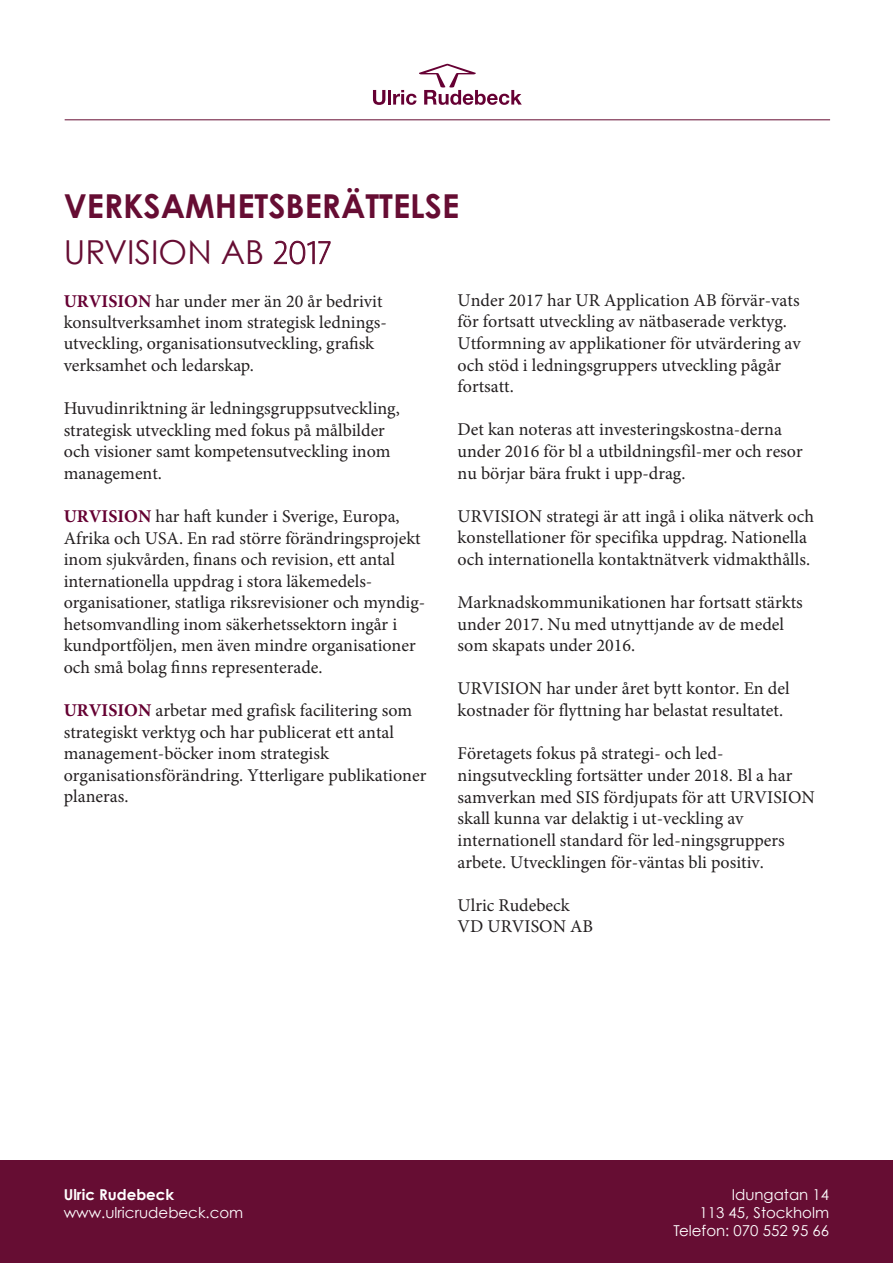
<style>
.page{position:relative;width:893px;height:1263px;background:#fff}
.page>*{position:absolute;margin:0;border:0;box-sizing:border-box;transform-origin:0 0}
.t1{font:700 33px "Century Gothic Std";color:#660d33}
.t2{font:33px "Century Gothic";color:#660d33}
.t3{font:18px/21.6px "Minion Pro";color:#231f20}
.t4{font:15px/18px "Century Gothic";color:#fff;text-align:right}
.t5{font:700 15px "Century Gothic";color:#fff}
.s1{font-family:"Seravek";font-weight:200}
.s2{font-weight:700;color:#603}
.s3{font-weight:700;color:#650032}
</style>
<div class="page">
<svg style="left:373px;top:90px;width:12px;height:15px"></svg>
<hr style="left:388px;top:90px;width:3px;height:15px;background:#603">
<svg style="left:393px;top:64px;width:129px;height:41px"></svg>
<hr style="left:65px;top:119px;width:765px;height:1px;background:#660d33">
<div style="left:0;top:1161px;width:892px;height:102px;background:#660d33"></div>
<h1 class="t1" style="left:64px;top:185px;width:397px">VERKSAMHETSBERÄTTELSE</h1>
<h1 class="t2" style="left:64px;top:230px;width:269px">URVISION AB <span class="s1">2017</span></h1>
<p class="t3" style="left:64px;top:290px;width:325px"><span class="s2">URVISION</span> har under mer än 20 år bedrivit konsultverksamhet inom strategisk lednings&shy;utveckling, organisationsutveckling, grafisk verksamhet och ledarskap.</p>
<p class="t3" style="left:64px;top:398px;width:338px">Huvudinriktning är ledningsgruppsutveckling, strategisk utveckling med fokus på målbilder och visioner samt kompetensutveckling inom management.</p>
<p class="t3" style="left:64px;top:506px;width:363px"><span class="s3">URVISION</span> har haft kunder i Sverige, Europa, Afrika och USA. En rad större förändringsprojekt inom sjukvården, finans och revision, ett antal internationella uppdrag i stora läkemedels&shy;organisationer, statliga riksrevisioner och myndig&shy;hetsomvandling inom säkerhetssektorn ingår i kundportföljen, men även mindre organisationer och små bolag finns representerade.</p>
<p class="t3" style="left:64px;top:700px;width:364px"><span class="s3">URVISION</span> arbetar med grafisk facilitering som strategiskt verktyg och har publicerat ett antal management-böcker inom strategisk organisationsförändring. Ytterligare publikationer planeras.</p>
<p class="t3" style="left:458px;top:289px;width:345px">Under 2017 har UR Application AB förvär-vats för fortsatt utveckling av nätbaserade verktyg.<br>Utformning av applikationer för utvärdering av och stöd i ledningsgruppers utveckling pågår fortsatt.</p>
<p class="t3" style="left:458px;top:419px;width:347px">Det kan noteras att investeringskostna-derna under 2016 för bl a utbildningsfil-mer och resor nu börjar bära frukt i upp-drag.</p>
<p class="t3" style="left:458px;top:505px;width:358px">URVISION strategi är att ingå i olika nätverk och konstellationer för specifika uppdrag. Nationella och internationella kontaktnätverk vidmakthålls.</p>
<p class="t3" style="left:458px;top:591px;width:347px">Marknadskommunikationen har fortsatt stärkts under 2017. Nu med utnyttjande av de medel som skapats under 2016.</p>
<p class="t3" style="left:458px;top:678px;width:334px">URVISION har under året bytt kontor. En del kostnader för flyttning har belastat resultatet.</p>
<p class="t3" style="left:458px;top:743px;width:359px">Företagets fokus på strategi- och led&shy;ningsutveckling fortsätter under 2018. Bl a har samverkan med SIS fördjupats för att URVISION skall kunna var delaktig i ut-veckling av internationell standard för led-ningsgruppers arbete. Utvecklingen för-väntas bli positiv.</p>
<p class="t3" style="left:458px;top:894px;width:137px">Ulric Rudebeck<br>VD URVISON AB</p>
<p class="t5" style="left:64px;top:1185px;width:112px">Ulric Rudebeck</p>
<p class="t4" style="left:64px;top:1203px;width:181px">www.ulricrudebeck.com</p>
<p class="t4" style="left:673px;top:1185px;width:157px">Idungatan 14<br>113 45, Stockholm<br>Telefon: 070 552 95 66</p>
</div>
